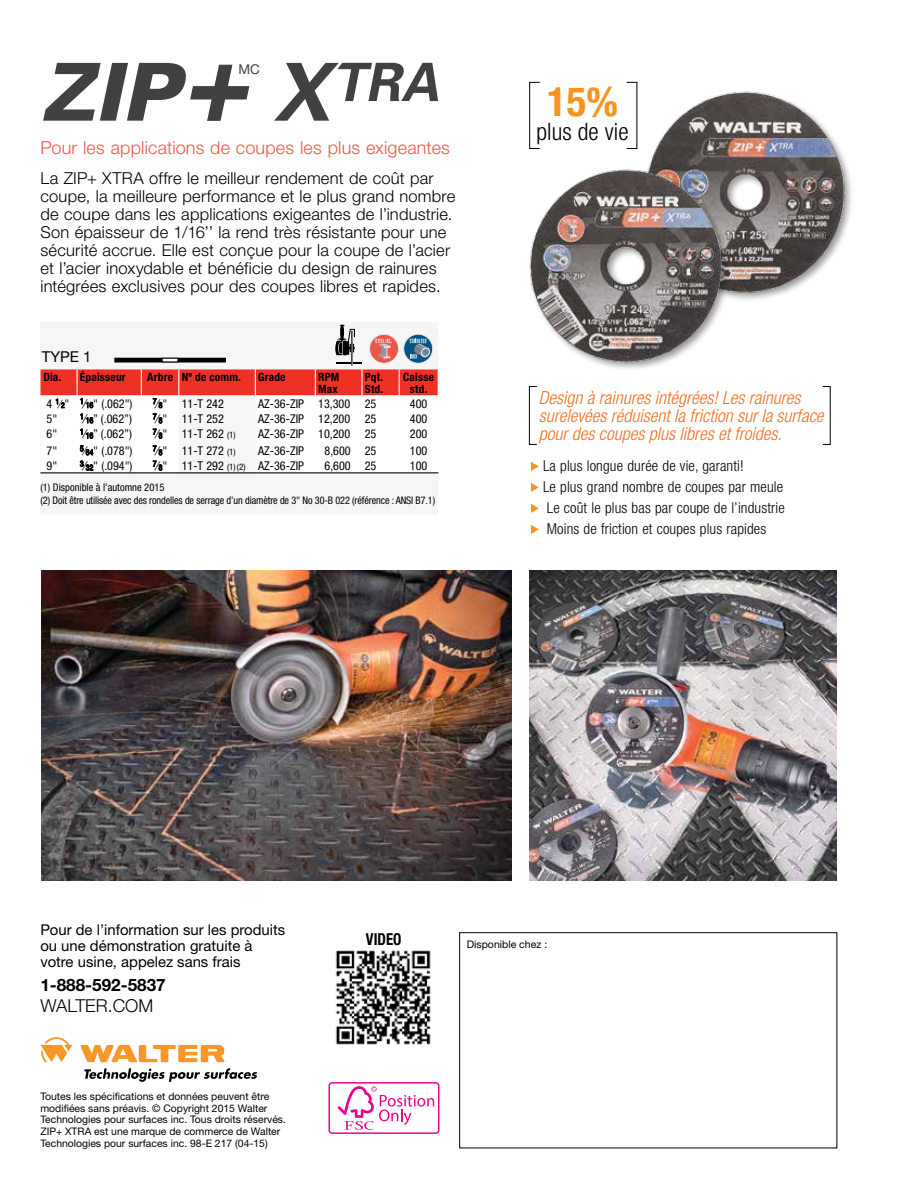
<style>
.page{position:relative;width:918px;height:1188px;background:#fff}
.page>*{position:absolute;margin:0;border:0;box-sizing:border-box;transform-origin:0 0}
.t1{font:700 condensed 40.5px "Helvetica Neue";color:#f7941e}
.t2{font:300 condensed 24px "Helvetica Neue";letter-spacing:.005em;color:#000}
.t3{font:italic 300 condensed 18px/18px "Helvetica Neue";color:#f36f21}
.t4{font:300 18px "Helvetica Neue";letter-spacing:.01em;color:#f05647}
.t5{font:300 17.85px "Helvetica Neue";color:#000}
.t6{font:700 17.1px "Helvetica Neue";color:#000}
.t7{font:300 16.5px/18px "Helvetica Neue";letter-spacing:.015em;color:#000}
.t8{font:700 condensed 16.5px "Helvetica Neue";color:#000;scale:.9 1}
.t9{font:300 condensed 15px/21px "Helvetica Neue";letter-spacing:.01em;color:#000}
.t10{font:15px "Helvetica Neue";color:#000}
.t11{font:14.85px/16.4px "Helvetica Neue";color:#000}
.t12{font:13.5px "Helvetica Neue";color:#414042}
.t13{font:condensed 12.15px "Helvetica Neue";color:#000}
.t14{font:700 condensed 11.4px/11.4px "Helvetica Neue";letter-spacing:.015em;color:#000}
.t15{font:condensed 10.5px/13.5px "Helvetica Neue";letter-spacing:-.01em;color:#000}
.t16{font:10.5px "Helvetica Neue";color:#000}
.t17{font:10.35px/11.9px "Helvetica Neue";color:#000}
.s1{font-size:11.4px}
.s2{font-size:7.35px}
.s3{font-size:7.95px}
.s4{font-size:9px}
</style>
<div class="page">
<div style="left:40px;top:322px;width:398px;height:192px;background:#f6f6f6"></div>
<div style="left:644px;top:89px;width:210px;height:213px;background:#000;opacity:.4"></div>
<img style="left:644px;top:89px;width:208px;height:208px">
<img style="left:335px;top:950px;width:96px;height:95px">
<svg style="left:531px;top:462px;width:8px;height:9px"></svg>
<svg style="left:531px;top:483px;width:8px;height:9px"></svg>
<svg style="left:531px;top:504px;width:8px;height:9px"></svg>
<svg style="left:531px;top:525px;width:8px;height:9px"></svg>
<hr style="left:40px;top:473px;width:398px;height:1px;background:#000">
<svg style="left:40px;top:1037px;width:32px;height:25px"></svg>
<svg style="left:80px;top:1045px;width:145px;height:17px"></svg>
<svg style="left:84px;top:1068px;width:173px;height:14px"></svg>
<div style="left:459px;top:932px;width:378px;height:216px;border:1px solid #000"></div>
<div style="left:528px;top:168px;width:203px;height:203px;background:#000;opacity:.4"></div>
<img style="left:528px;top:165px;width:199px;height:202px">
<img style="left:529px;top:571px;width:308px;height:309px">
<img style="left:42px;top:571px;width:469px;height:309px">
<div style="left:529px;top:386px;width:8px;height:59px;border:1px solid #000"></div>
<div style="left:529px;top:82px;width:11px;height:67px;border:1px solid #000"></div>
<svg style="left:41px;top:325px;width:398px;height:148px"></svg>
<svg style="left:328px;top:1082px;width:111px;height:52px"></svg>
<svg style="left:274px;top:63px;width:164px;height:58px"></svg>
<svg style="left:43px;top:63px;width:206px;height:58px"></svg>
<p class="t12" style="left:239px;top:61px;width:23px">MC</p>
<p class="t4" style="left:40px;top:137px;width:411px">Pour les applications de coupes les plus exigeantes</p>
<p class="t7" style="left:40px;top:168px;width:416px">La ZIP+ XTRA offre le meilleur rendement de coût par coupe, la meilleure performance et le plus grand nombre de coupe dans les applications exigeantes de l’industrie.<br>Son épaisseur de 1/16’’ la rend très résistante pour une sécurité accrue. Elle est conçue pour la coupe de l’acier et l’acier inoxydable et bénéficie du design de rainures intégrées exclusives pour des coupes libres et rapides.</p>
<p class="t10" style="left:42px;top:348px;width:51px">TYPE 1</p>
<p class="t14" style="left:43px;top:371px;width:19px">Dia.</p>
<p class="t14" style="left:80px;top:371px;width:47px">Épaisseur</p>
<p class="t14" style="left:147px;top:371px;width:95px">Arbre Nº de comm.</p>
<p class="t14" style="left:258px;top:371px;width:29px">Grade</p>
<p class="t14" style="left:318px;top:371px;width:23px">RPM<br>Max</p>
<p class="t14" style="left:365px;top:371px;width:20px">Pqt.<br>Std.</p>
<p class="t14" style="left:403px;top:371px;width:32px;text-align:center">Caisse std.</p>
<p class="t13" style="left:47px;top:397px;width:87px">4 <sup>1</sup><span class="s1">⁄</span><span class="s2">2</span>" <sup>1</sup>⁄<span class="s3">16</span>" (.062")</p>
<p class="t13" style="left:153px;top:397px;width:73px"><sup>7</sup>⁄<span class="s3">8</span>" 11-T 242</p>
<p class="t13" style="left:258px;top:397px;width:120px">AZ-36-ZIP 13,300 25</p>
<p class="t13" style="left:410px;top:397px;width:19px">400</p>
<p class="t13" style="left:47px;top:412px;width:12px">5"</p>
<p class="t13" style="left:80px;top:412px;width:54px"><sup>1</sup>⁄<span class="s3">16</span>” (.062”)</p>
<p class="t13" style="left:153px;top:412px;width:73px"><sup>7</sup>⁄<span class="s3">8</span>" 11-T 252</p>
<p class="t13" style="left:258px;top:412px;width:120px">AZ-36-ZIP 12,200 25</p>
<p class="t13" style="left:410px;top:412px;width:19px">400</p>
<p class="t13" style="left:47px;top:427px;width:12px">6"</p>
<p class="t13" style="left:80px;top:427px;width:54px"><sup>1</sup>⁄<span class="s3">16</span>” (.062”)</p>
<p class="t13" style="left:153px;top:427px;width:84px"><sup>7</sup>⁄<span class="s3">8</span>" 11-T 262 <span class="s4">(1)</span></p>
<p class="t13" style="left:258px;top:427px;width:120px">AZ-36-ZIP 10,200 25</p>
<p class="t13" style="left:410px;top:427px;width:19px">200</p>
<p class="t13" style="left:47px;top:444px;width:12px">7"</p>
<p class="t13" style="left:80px;top:444px;width:54px"><sup>5</sup>⁄<span class="s3">64</span>" (.078")</p>
<p class="t13" style="left:153px;top:444px;width:84px"><sup>7</sup>⁄<span class="s3">8</span>" 11-T 272 <span class="s4">(1)</span></p>
<p class="t13" style="left:258px;top:444px;width:47px">AZ-36-ZIP</p>
<p class="t13" style="left:325px;top:444px;width:53px">8,600 25</p>
<p class="t13" style="left:410px;top:444px;width:19px">100</p>
<p class="t13" style="left:47px;top:459px;width:12px">9"</p>
<p class="t13" style="left:80px;top:459px;width:54px"><sup>3</sup>⁄<span class="s3">32</span>" (.094")</p>
<p class="t13" style="left:153px;top:459px;width:153px"><sup>7</sup>⁄<span class="s3">8</span>" 11-T 292 <span class="s4">(1) (2)</span> AZ-36-ZIP</p>
<p class="t13" style="left:325px;top:459px;width:53px">6,600 25</p>
<p class="t13" style="left:410px;top:459px;width:19px">100</p>
<p class="t15" style="left:40px;top:480px;width:396px">(1) Disponible à l’automne 2015<br>(2) Doit être utilisée avec des rondelles de serrage d’un diamètre de 3" No 30-B 022 (référence : ANSI B7.1)</p>
<h1 class="t1" style="left:547px;top:77px;width:72px">15%</h1>
<h2 class="t2" style="left:536px;top:117px;width:94px">plus de vie</h2>
<p class="t3" style="left:539px;top:389px;width:286px">Design à rainures intégrées! Les rainures surelevées réduisent la friction sur la surface pour des coupes plus libres et froides.</p>
<p class="t9" style="left:543px;top:455px;width:243px">La plus longue durée de vie, garanti!<br>Le plus grand nombre de coupes par meule ϐLe coût le plus bas par coupe de l’industrie ϐMoins de friction et coupes plus rapides</p>
<p class="t11" style="left:40px;top:921px;width:246px">Pour de l’information sur les produits ou une démonstration gratuite à votre usine, appelez sans frais</p>
<p class="t6" style="left:40px;top:974px;width:127px">1-888-592-5837</p>
<p class="t5" style="left:40px;top:995px;width:114px">WALTER.COM</p>
<p class="t17" style="left:40px;top:1090px;width:247px">Toutes les spécifications et données peuvent être modifiées sans préavis. © Copyright 2015 Walter Technologies pour surfaces inc. Tous droits réservés.<br>ZIP+ XTRA est une marque de commerce de Walter Technologies pour surfaces inc. 98-E 217 (04-15)</p>
<p class="t8" style="left:366px;top:929px;width:41px">VIDEO</p>
<p class="t16" style="left:467px;top:938px;width:82px">Disponible chez :</p>
</div>
